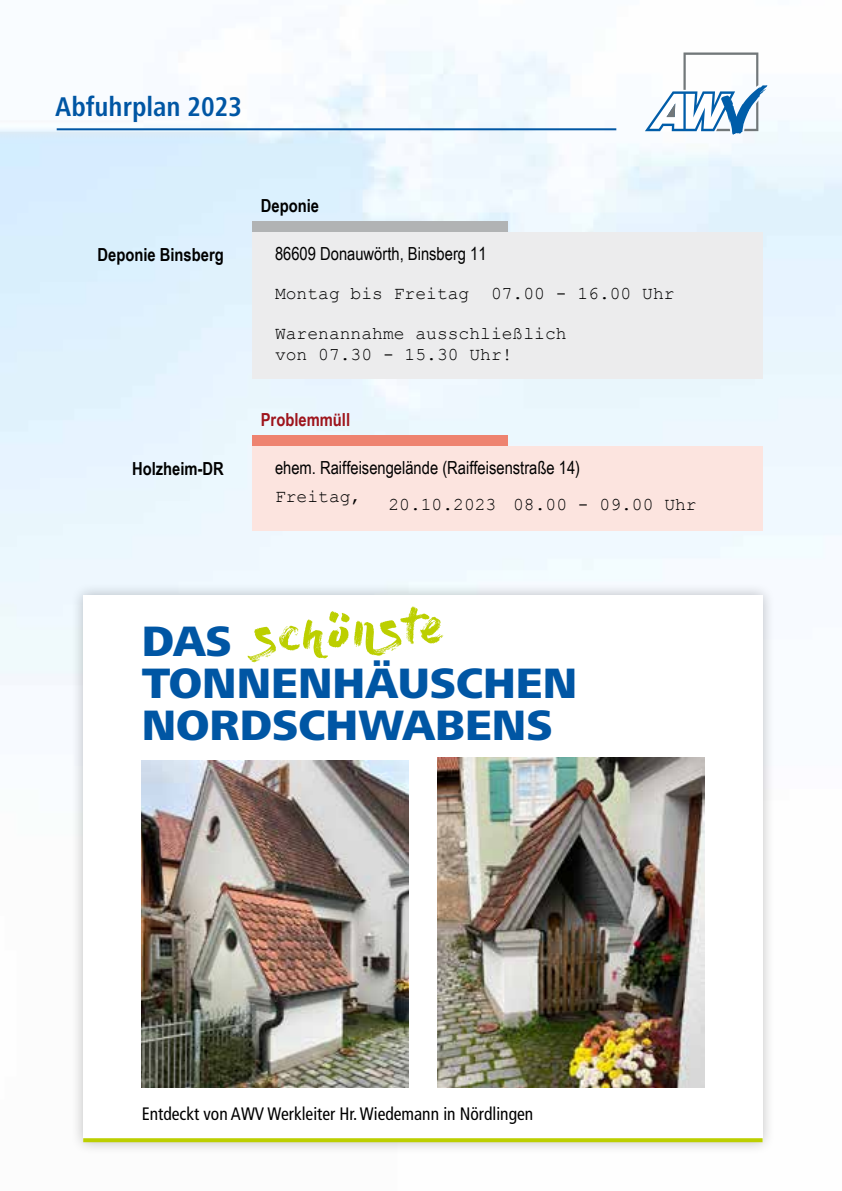
<style>
.page{position:relative;width:842px;height:1191px;background:#fff}
.page>*{position:absolute;margin:0;border:0;box-sizing:border-box;transform-origin:0 0}
.t1{font:48px "Dry Brush";color:#bccf00}
.t2{font:800 44px/42px "Frutiger Next";color:#0056a4}
.t3{font:700 condensed 28px "Frutiger Next";color:#0056a4}
.t4{font:700 28px "Arial Narrow";color:#1a65ab}
.t5{font:18px/20.4px "Courier New";color:#000}
.t6{font:18px "Arial Narrow";color:#000}
.t7{font:condensed 18px "Frutiger";color:#000}
.t8{font:700 18px "Arial Narrow";color:#000}
.t9{font:700 18px "Arial Narrow";color:#9e141c}
</style>
<div class="page">
<hr style="left:57px;top:128px;width:559px;height:2px;background:#0056a4">
<svg style="left:645px;top:52px;width:123px;height:83px"></svg>
<div style="left:252px;top:435px;width:255px;height:11px;background:#ee8370"></div>
<div style="left:252px;top:446px;width:511px;height:75px;background:#fce4df"></div>
<div style="left:252px;top:521px;width:511px;height:10px;background:#fce4df"></div>
<div style="left:70px;top:582px;width:706px;height:573px;background:#000;opacity:.25"></div>
<div style="left:83px;top:595px;width:680px;height:547px;background:#fff"></div>
<img style="left:438px;top:758px;width:266px;height:329px">
<img style="left:142px;top:760px;width:266px;height:327px">
<svg style="left:83px;top:1138px;width:680px;height:4px;background:#bfd10e"></svg>
<div style="left:252px;top:221px;width:255px;height:11px;background:#b1b3b4"></div>
<div style="left:252px;top:232px;width:511px;height:146px;background:#ececed"></div>
<h3 class="t3" style="left:55px;top:90px;width:188px">Abfuhrplan 2023</h3>
<h3 class="t4" style="left:58px;top:94px;width:181px">Abfuhrplan 2023</h3>
<p class="t8" style="left:261px;top:192px;width:60px">Deponie</p>
<p class="t8" style="left:98px;top:241px;width:128px">Deponie Binsberg</p>
<p class="t6" style="left:275px;top:241px;width:213px">86609 Donauwörth, Binsberg 11</p>
<p class="t5" style="left:275px;top:282px;width:401px">Montag bis Freitag 07.00 - 16.00 Uhr</p>
<p class="t5" style="left:275px;top:323px;width:293px">Warenannahme ausschließlich von 07.30 - 15.30 Uhr!</p>
<p class="t5" style="left:275px;top:285px;width:239px">von 07.30 - 15.30 Uhr!</p>
<p class="t8" style="left:132px;top:454px;width:93px">Holzheim-DR</p>
<p class="t9" style="left:261px;top:405px;width:91px">Problemmüll</p>
<p class="t6" style="left:275px;top:455px;width:307px">ehem. Raiffeisengelände (Raiffeisenstraße 14)</p>
<p class="t5" style="left:388px;top:494px;width:110px">20.10.2023</p>
<p class="t5" style="left:275px;top:486px;width:88px">Freitag,</p>
<p class="t5" style="left:513px;top:494px;width:185px">08.00 - 09.00 Uhr</p>
<h1 class="t1" style="left:253px;top:607px;width:191px;rotate:-3deg">schönste</h1>
<h2 class="t2" style="left:142px;top:620px;width:437px">DAS<br>TONNENHÄUSCHEN<br>NORDSCHWABENS</h2>
<p class="t7" style="left:142px;top:1103px;width:393px">Entdeckt von AWV Werkleiter Hr. Wiedemann in Nördlingen</p>
</div>
